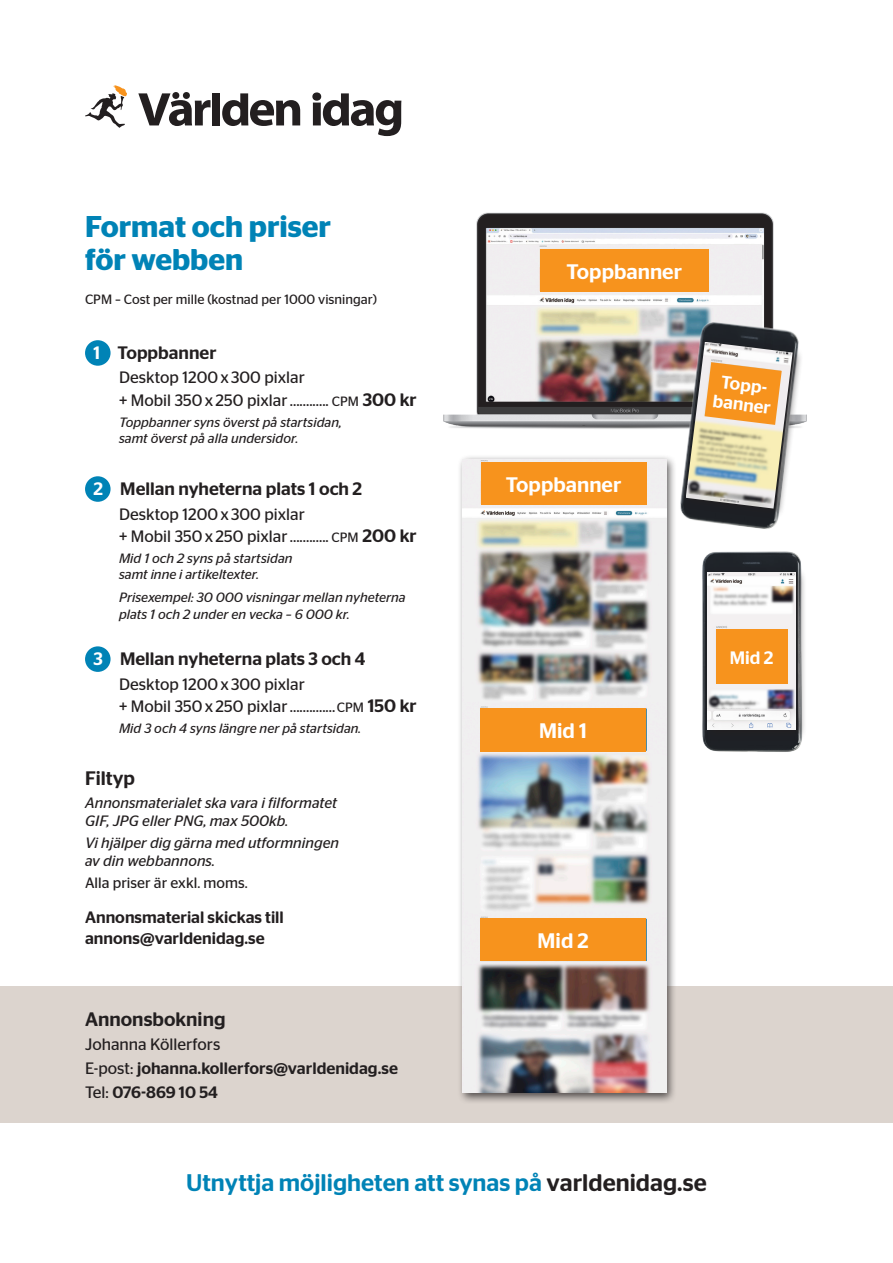
<style>
.page{position:relative;width:893px;height:1263px;background:#fff}
.page>*{position:absolute;margin:0;border:0;box-sizing:border-box;transform-origin:0 0}
.t1{font:600 30px "Stag Sans";color:#0083b6}
.t2{font:500 24px "Stag Sans";color:#0083b6}
.t3{font:500 21px "Stag Sans";color:#fff}
.t4{font:500 19.5px "Stag Sans";color:#231f20}
.t5{font:500 18px "Stag Sans";color:#231f20}
.t6{font:500 18px/19.5px "Stag Sans";color:#fff;text-align:center}
.t7{font:16.5px/22.5px "Stag Sans";color:#231f20}
.t8{font:500 16.5px/21px "Stag Sans";color:#231f20}
.t9{font:italic 15px/18px "Stag Sans";color:#231f20}
.t10{font:15px "Stag Sans";color:#231f20}
.t11{font:italic 13.5px/16.5px "Stag Sans";color:#231f20}
.t12{font:13.5px "Stag Sans";color:#231f20}
.s1{color:#fff}
.s2{font-size:13.5px}
.s3{font-weight:500;font-size:18px}
.s4{font-weight:400}
.s5{color:#231f20}
</style>
<div class="page">
<div style="left:0;top:986px;width:893px;height:137px;background:#dcd4ce"></div>
<svg style="left:138px;top:92px;width:73px;height:34px"></svg>
<div style="left:212px;top:93px;width:8px;height:32px;background:#231f20"></div>
<svg style="left:222px;top:93px;width:78px;height:33px"></svg>
<svg style="left:312px;top:92px;width:89px;height:44px"></svg>
<svg style="left:85px;top:85px;width:42px;height:43px"></svg>
<div style="left:85px;top:646px;width:26px;height:26px;background:#0083b6;border-radius:50%"></div>
<div style="left:85px;top:340px;width:26px;height:26px;background:#0083b6;border-radius:50%"></div>
<div style="left:85px;top:476px;width:26px;height:26px;background:#0083b6;border-radius:50%"></div>
<img style="left:443px;top:212px;width:331px;height:217px">
<div style="left:540px;top:249px;width:168px;height:42px;background:#f7931d"></div>
<div style="left:457px;top:454px;width:220px;height:650px;background:#231f20;opacity:.75"></div>
<img style="left:462px;top:459px;width:204px;height:634px">
<div style="left:480px;top:708px;width:166px;height:43px;background:#f7931d"></div>
<div style="left:481px;top:463px;width:165px;height:42px;background:#f7931d"></div>
<div style="left:480px;top:918px;width:166px;height:43px;background:#f7931d"></div>
<img style="left:702px;top:551px;width:100px;height:201px">
<div style="left:702px;top:567px;width:105px;height:174px;background:#231f20;opacity:.75"></div>
<img style="left:707px;top:572px;width:89px;height:158px">
<div style="left:716px;top:629px;width:71px;height:55px;background:#f7931d"></div>
<img style="left:672px;top:315px;width:135px;height:222px">
<div style="left:681px;top:337px;width:122px;height:182px;background:#231f20;opacity:.75"></div>
<img style="left:686px;top:342px;width:107px;height:167px">
<svg style="left:705px;top:362px;width:77px;height:63px;background:#f5a546"></svg>
<p class="t1" style="left:85px;top:209px;width:247px">Format och priser</p>
<p class="t1" style="left:85px;top:242px;width:160px">för webben</p>
<p class="t12" style="left:85px;top:292px;width:294px">CPM – Cost per mille (kostnad per 1000 visningar)</p>
<p class="t5" style="left:94px;top:342px;width:124px"><span class="s1">1</span> Toppbanner</p>
<p class="t7" style="left:119px;top:366px;width:299px">Desktop 1200 x 300 pixlar<br>+ Mobil 350 x 250 pixlar............ <span class="s2">CPM</span> <span class="s3">300 kr</span></p>
<p class="t11" style="left:119px;top:414px;width:224px">Toppbanner syns överst på startsidan, samt överst på alla undersidor.</p>
<p class="t5" style="left:94px;top:478px;width:270px"><span class="s1">2</span> Mellan nyheterna plats 1 och 2</p>
<p class="t7" style="left:119px;top:502px;width:299px">Desktop 1200 x 300 pixlar<br>+ Mobil 350 x 250 pixlar............ <span class="s2">CPM</span> <span class="s3">200 kr</span></p>
<p class="t11" style="left:119px;top:550px;width:175px">Mid 1 och 2 syns på startsidan samt inne i artikeltexter.</p>
<p class="t11" style="left:119px;top:589px;width:288px">Prisexempel: 30 000 visningar mellan nyheterna plats 1 och 2 under en vecka – 6 000 kr.</p>
<p class="t5" style="left:94px;top:648px;width:273px"><span class="s1">3</span> Mellan nyheterna plats 3 och 4</p>
<p class="t7" style="left:119px;top:672px;width:299px">Desktop 1200 x 300 pixlar<br>+ Mobil 350 x 250 pixlar..............<span class="s2">CPM</span> <span class="s3">150 kr</span></p>
<p class="t11" style="left:119px;top:720px;width:243px">Mid 3 och 4 syns längre ner på startsidan.</p>
<p class="t4" style="left:85px;top:767px;width:52px">Filtyp</p>
<p class="t9" style="left:85px;top:793px;width:254px">Annonsmaterialet ska vara i filformatet<br>GIF, JPG eller PNG, max 500kb.</p>
<p class="t9" style="left:85px;top:833px;width:255px">Vi hjälper dig gärna med utformningen av din webbannons.</p>
<p class="t10" style="left:85px;top:874px;width:164px">Alla priser är exkl. moms.</p>
<p class="t8" style="left:85px;top:907px;width:200px">Annonsmaterial skickas till annons@varldenidag.se</p>
<p class="t4" style="left:85px;top:1007px;width:142px">Annonsbokning</p>
<p class="t7" style="left:85px;top:1032px;width:137px">Johanna Köllerfors</p>
<p class="t8" style="left:85px;top:1057px;width:314px"><span class="s4">E-post:</span> johanna.kollerfors@varldenidag.se</p>
<p class="t8" style="left:85px;top:1081px;width:134px"><span class="s4">Tel:</span> 076-869 10 54</p>
<p class="t3" style="left:566px;top:259px;width:117px">Toppbanner</p>
<p class="t3" style="left:506px;top:473px;width:117px">Toppbanner</p>
<p class="t6" style="left:716px;top:371px;width:60px;rotate:7deg">Topp&shy;banner</p>
<p class="t3" style="left:539px;top:719px;width:49px">Mid 1</p>
<p class="t6" style="left:730px;top:648px;width:45px">Mid 2</p>
<p class="t3" style="left:538px;top:928px;width:53px">Mid 2</p>
<p class="t2" style="left:186px;top:1168px;width:522px">Utnyttja möjligheten att synas på <span class="s5">varldenidag.se</span></p>
</div>
